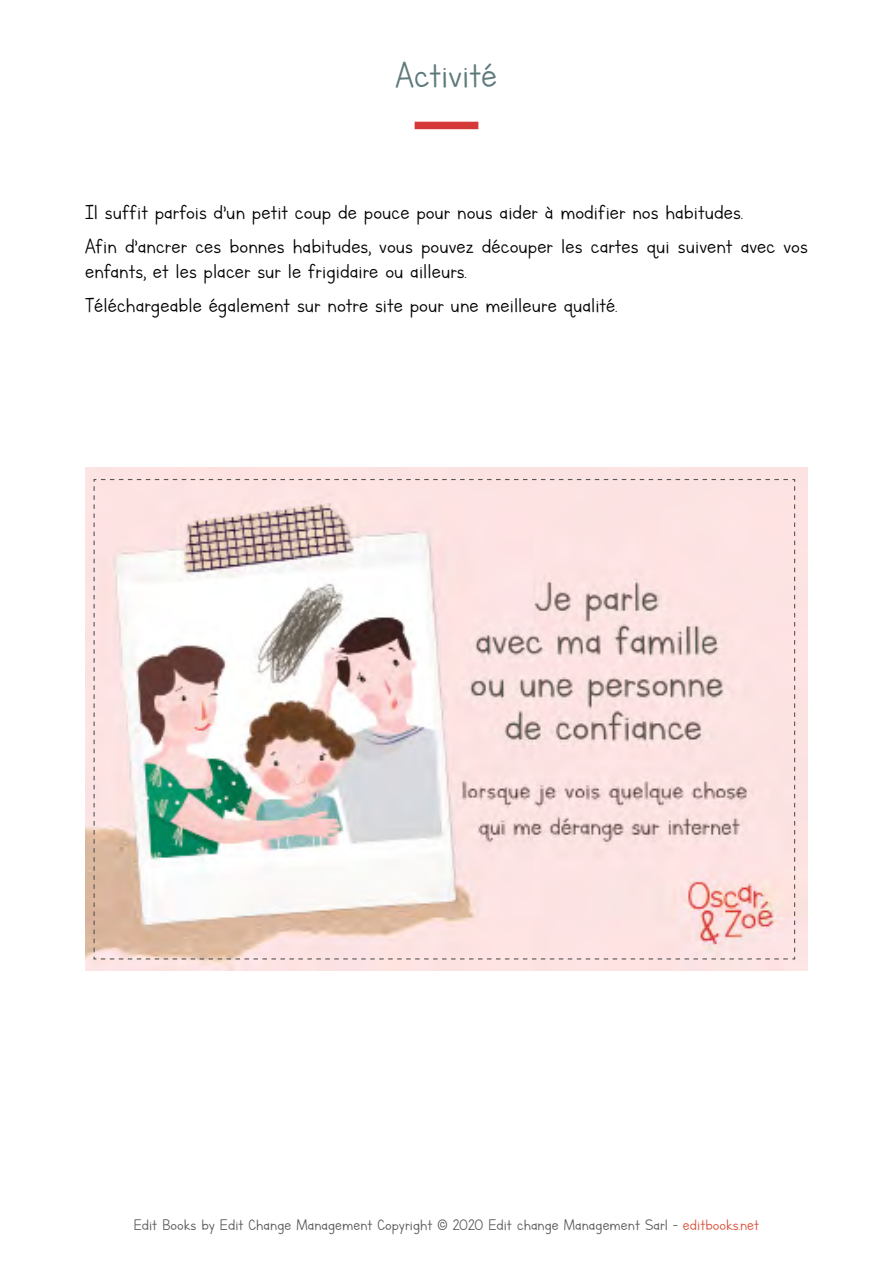
<style>
.page{position:relative;width:893px;height:1263px;background:#fff}
.page>*{position:absolute;margin:0;border:0;box-sizing:border-box;transform-origin:0 0}
.t1{font:42px "Lettersfor Learners";color:#5e797b}
.t2{font:24px/34px "Lettersfor Learners";color:#000}
.t3{font:18px "Lettersfor Learners";color:#575756}
.s1{color:#d74f38}
</style>
<div class="page">
<div style="left:415px;top:122px;width:63px;height:7px;background:#d53a38"></div>
<svg style="left:93px;top:478px;width:703px;height:482px"></svg>
<h1 class="t1" style="left:396px;top:52px;width:103px">Activité</h1>
<p class="t2" style="left:85px;top:195px;width:724px">Il suffit parfois d’un petit coup de pouce pour nous aider à modifier nos habitudes.<br>Afin d’ancrer ces bonnes habitudes, vous pouvez découper les cartes qui suivent avec vos</p>
<p class="t2" style="left:85px;top:254px;width:534px">enfants, et les placer sur le frigidaire ou ailleurs.<br>Téléchargeable également sur notre site pour une meilleure qualité.</p>
<p class="t3" style="left:134px;top:1215px;width:627px">Edit Books by Edit Change Management Copyright © 2020 Edit change Management Sarl - <span class="s1">editbooks.net</span></p>
</div>
